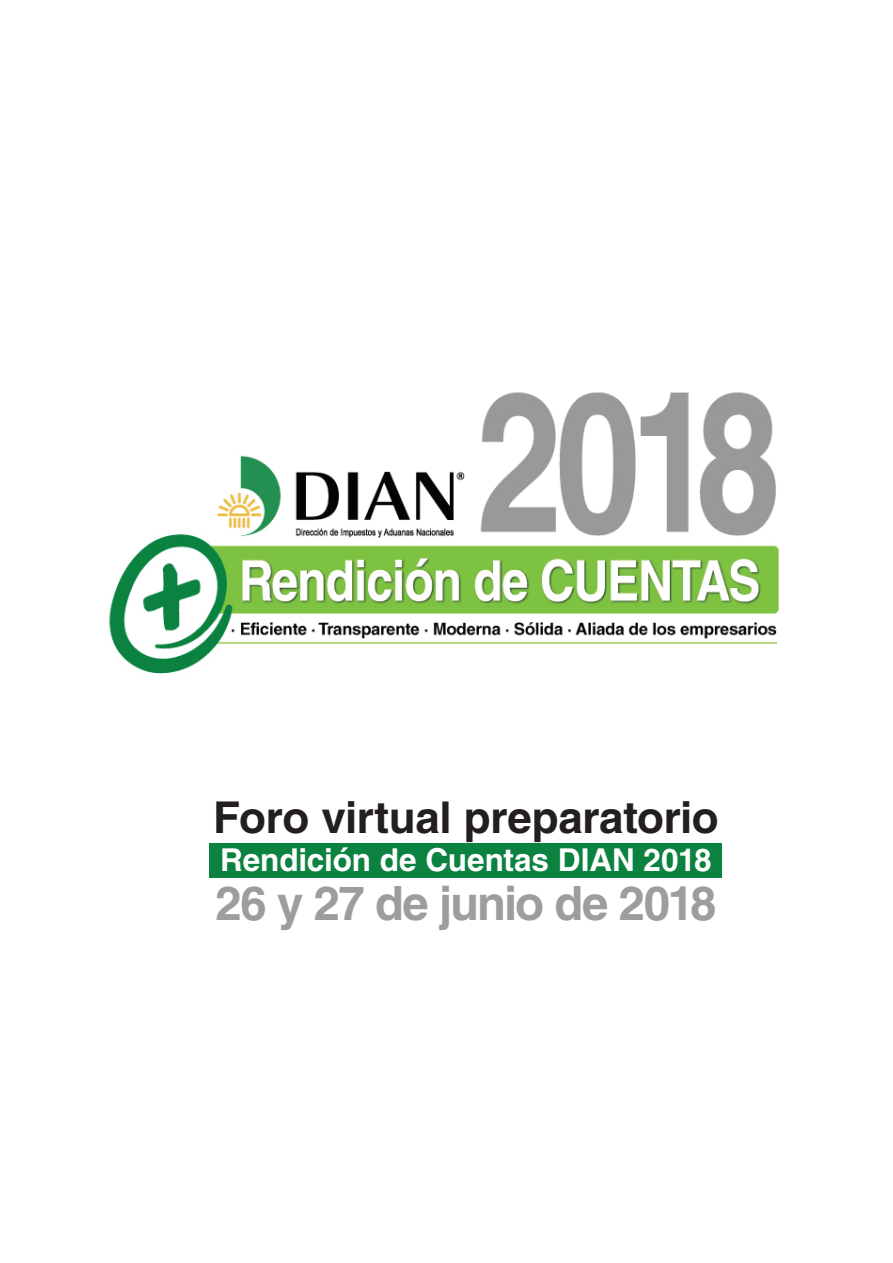
<style>
.page{position:relative;width:893px;height:1263px;background:#fff}
.page>*{position:absolute;margin:0;border:0;box-sizing:border-box;transform-origin:0 0}
.t1{font:700 47.4px "Helvetica LT Std";letter-spacing:-.04em;color:#9c9e9d}
.t2{font:700 43.95px "Helvetica LT Std";letter-spacing:-.01em;color:#231f20}
.t3{font:700 31.5px "Helvetica LT Std";letter-spacing:-.005em;color:#fff}
</style>
<div class="page">
<img style="left:109px;top:392px;width:670px;height:282px">
<div style="left:210px;top:843px;width:512px;height:34px;background:#0c8240"></div>
<h2 class="t2" style="left:213px;top:791px;width:507px">Foro virtual preparatorio</h2>
<p class="t3" style="left:220px;top:840px;width:493px">Rendición de Cuentas DIAN 2018</p>
<h1 class="t1" style="left:215px;top:875px;width:503px">26 y 27 de junio de 2018</h1>
</div>
